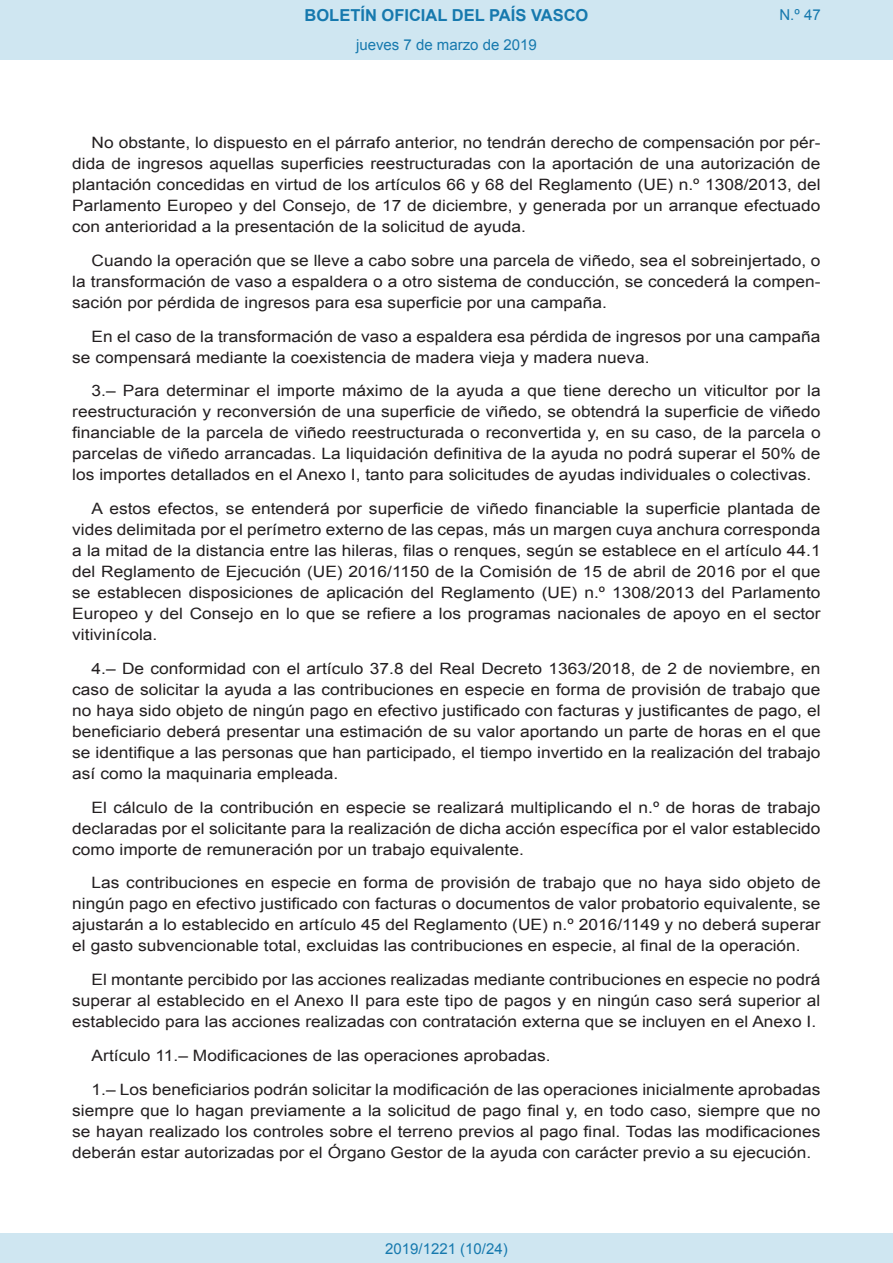
<style>
.page{position:relative;width:893px;height:1263px;background:#fff}
.page>*{position:absolute;margin:0;border:0;box-sizing:border-box;transform-origin:0 0}
.t1{font:700 16.5px "Arial";color:#1679ae}
.BOPVDetalle{font:15.6px/21px "Arial";color:#231f20;text-align:justify;scale:1.11 1}
.Paginacion_Centro{font:15px "Arial";color:#1679ae}
</style>
<div class="page">
<div style="left:0;top:0;width:893px;height:60px;background:#cfe6f1"></div>
<div style="left:0;top:1233px;width:893px;height:30px;background:#cfe6f1"></div>
<p class="t1" style="left:305px;top:4px;width:285px">BOLETÍN OFICIAL DEL PAÍS VASCO</p>
<p class="Paginacion_Centro" style="left:356px;top:35px;width:182px">jueves 7 de marzo de 2019</p>
<p class="Paginacion_Centro" style="left:779px;top:5px;width:43px">N.º 47</p>
<p class="BOPVDetalle" style="left:72px;top:132px;width:676px;text-indent:19px">No obstante, lo dispuesto en el párrafo anterior, no tendrán derecho de compensación por pér&shy;dida de ingresos aquellas superficies reestructuradas con la aportación de una autorización de plantación concedidas en virtud de los artículos 66 y 68 del Reglamento (UE) n.º 1308/2013, del Parlamento Europeo y del Consejo, de 17 de diciembre, y generada por un arranque efectuado con anterioridad a la presentación de la solicitud de ayuda.</p>
<p class="BOPVDetalle" style="left:72px;top:250px;width:676px;text-indent:19px">Cuando la operación que se lleve a cabo sobre una parcela de viñedo, sea el sobreinjertado, o la transformación de vaso a espaldera o a otro sistema de conducción, se concederá la compen&shy;sación por pérdida de ingresos para esa superficie por una campaña.</p>
<p class="BOPVDetalle" style="left:72px;top:326px;width:675px;text-indent:19px">En el caso de la transformación de vaso a espaldera esa pérdida de ingresos por una campaña se compensará mediante la coexistencia de madera vieja y madera nueva.</p>
<p class="BOPVDetalle" style="left:72px;top:381px;width:676px;text-indent:19px">3.– Para determinar el importe máximo de la ayuda a que tiene derecho un viticultor por la reestructuración y reconversión de una superficie de viñedo, se obtendrá la superficie de viñedo financiable de la parcela de viñedo reestructurada o reconvertida y, en su caso, de la parcela o parcelas de viñedo arrancadas. La liquidación definitiva de la ayuda no podrá superar el 50% de los importes detallados en el Anexo I, tanto para solicitudes de ayudas individuales o colectivas.</p>
<p class="BOPVDetalle" style="left:72px;top:498px;width:676px;text-indent:19px">A estos efectos, se entenderá por superficie de viñedo financiable la superficie plantada de vides delimitada por el perímetro externo de las cepas, más un margen cuya anchura corresponda a la mitad de la distancia entre las hileras, filas o renques, según se establece en el artículo 44.1 del Reglamento de Ejecución (UE) 2016/1150 de la Comisión de 15 de abril de 2016 por el que se establecen disposiciones de aplicación del Reglamento (UE) n.º 1308/2013 del Parlamento Europeo y del Consejo en lo que se refiere a los programas nacionales de apoyo en el sector vitivinícola.</p>
<p class="BOPVDetalle" style="left:72px;top:658px;width:676px;text-indent:19px">4.– De conformidad con el artículo 37.8 del Real Decreto 1363/2018, de 2 de noviembre, en caso de solicitar la ayuda a las contribuciones en especie en forma de provisión de trabajo que no haya sido objeto de ningún pago en efectivo justificado con facturas y justificantes de pago, el beneficiario deberá presentar una estimación de su valor aportando un parte de horas en el que se identifique a las personas que han participado, el tiempo invertido en la realización del trabajo así como la maquinaria empleada.</p>
<p class="BOPVDetalle" style="left:72px;top:797px;width:676px;text-indent:19px">El cálculo de la contribución en especie se realizará multiplicando el n.º de horas de trabajo declaradas por el solicitante para la realización de dicha acción específica por el valor establecido como importe de remuneración por un trabajo equivalente.</p>
<p class="BOPVDetalle" style="left:72px;top:873px;width:676px;text-indent:19px">Las contribuciones en especie en forma de provisión de trabajo que no haya sido objeto de ningún pago en efectivo justificado con facturas o documentos de valor probatorio equivalente, se ajustarán a lo establecido en artículo 45 del Reglamento (UE) n.º 2016/1149 y no deberá superar el gasto subvencionable total, excluidas las contribuciones en especie, al final de la operación.</p>
<p class="BOPVDetalle" style="left:72px;top:969px;width:676px;text-indent:19px">El montante percibido por las acciones realizadas mediante contribuciones en especie no podrá superar al establecido en el Anexo II para este tipo de pagos y en ningún caso será superior al establecido para las acciones realizadas con contratación externa que se incluyen en el Anexo I.</p>
<p class="BOPVDetalle" style="left:92px;top:1045px;width:415px">Artículo 11.– Modificaciones de las operaciones aprobadas.</p>
<p class="BOPVDetalle" style="left:72px;top:1079px;width:676px;text-indent:19px">1.– Los beneficiarios podrán solicitar la modificación de las operaciones inicialmente aprobadas siempre que lo hagan previamente a la solicitud de pago final y, en todo caso, siempre que no se hayan realizado los controles sobre el terreno previos al pago final. Todas las modificaciones deberán estar autorizadas por el Órgano Gestor de la ayuda con carácter previo a su ejecución.</p>
<p class="Paginacion_Centro" style="left:385px;top:1238px;width:124px">2019/1221 (10/24)</p>
</div>
